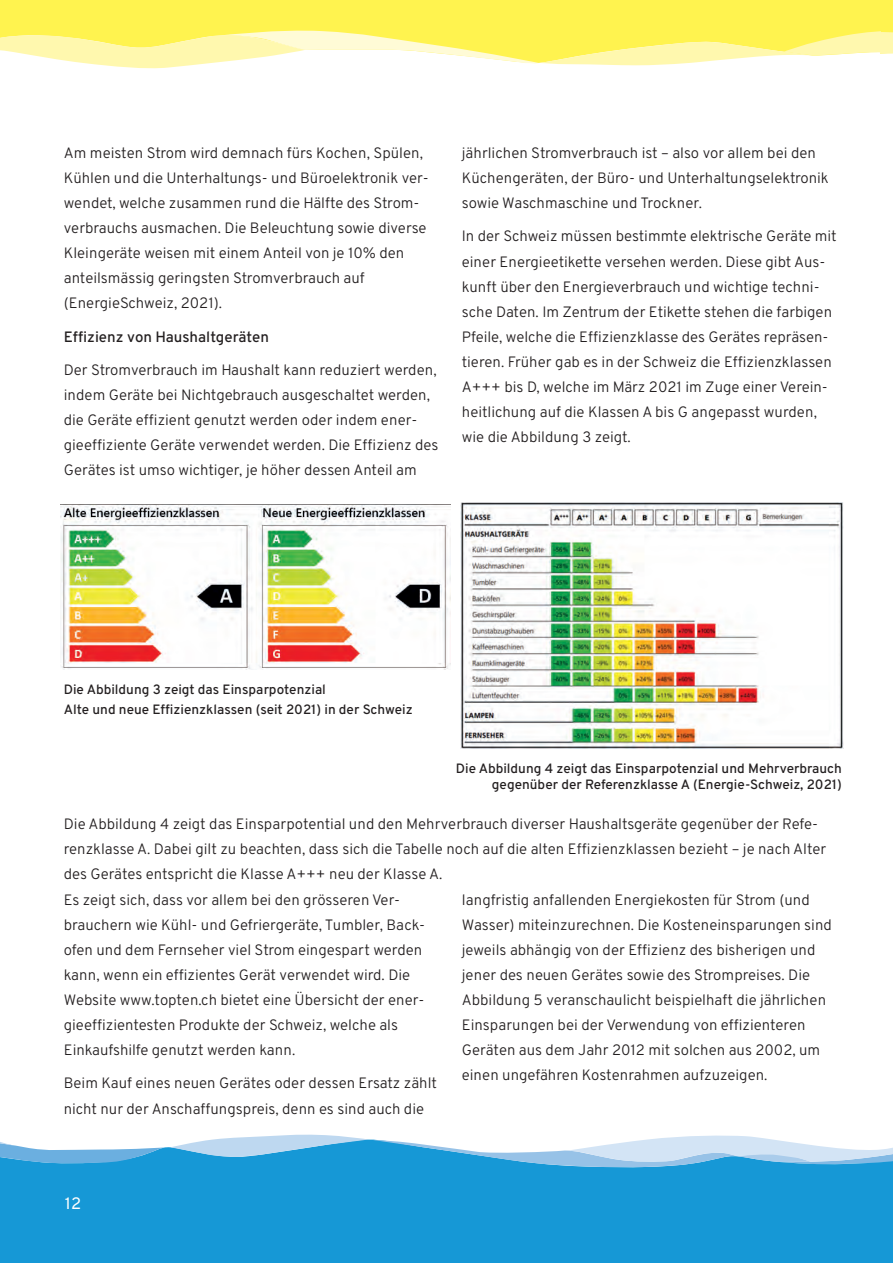
<style>
.page{position:relative;width:893px;height:1263px;background:#fff}
.page>*{position:absolute;margin:0;border:0;box-sizing:border-box;transform-origin:0 0}
.t1{font:16.5px "Overpass";color:#fff}
.t2{font:300 15px/25px "Overpass";color:#231f20}
.t3{font:500 15px "Overpass";color:#231f20}
.t4{font:500 13.5px/20.2px "Overpass";color:#231f20}
</style>
<div class="page">
<div style="left:0;top:1167px;width:893px;height:96px;background:#1698d6"></div>
<svg style="left:0;top:1134px;width:893px;height:33px"></svg>
<svg style="left:0;top:0;width:893px;height:69px;background:#fff681"></svg>
<img style="left:60px;top:504px;width:391px;height:166px">
<img style="left:460px;top:503px;width:383px;height:246px">
<p class="t2" style="left:64px;top:140px;width:367px">Am meisten Strom wird demnach fürs Kochen, Spülen, Kühlen und die Unterhaltungs- und Büroelektronik ver&shy;wendet, welche zusammen rund die Hälfte des Strom&shy;verbrauchs ausmachen. Die Beleuchtung sowie diverse Kleingeräte weisen mit einem Anteil von je 10% den anteilsmässig geringsten Stromverbrauch auf (EnergieSchweiz, 2021).</p>
<p class="t3" style="left:64px;top:324px;width:207px">Effizienz von Haushaltgeräten</p>
<p class="t2" style="left:64px;top:357px;width:376px">Der Stromverbrauch im Haushalt kann reduziert werden, indem Geräte bei Nichtgebrauch ausgeschaltet werden, die Geräte effizient genutzt werden oder indem ener&shy;gieeffiziente Geräte verwendet werden. Die Effizienz des Gerätes ist umso wichtiger, je höher dessen Anteil am</p>
<p class="t2" style="left:462px;top:140px;width:368px">jährlichen Stromverbrauch ist – also vor allem bei den<br>Küchengeräten, der Büro- und Unterhaltungselektronik sowie Waschmaschine und Trockner.</p>
<p class="t2" style="left:462px;top:223px;width:376px">In der Schweiz müssen bestimmte elektrische Geräte mit einer Energieetikette versehen werden. Diese gibt Aus&shy;kunft über den Energieverbrauch und wichtige techni&shy;sche Daten. Im Zentrum der Etikette stehen die farbigen Pfeile, welche die Effizienzklasse des Gerätes repräsen&shy;tieren. Früher gab es in der Schweiz die Effizienzklassen A+++ bis D, welche im März 2021 im Zuge einer Verein&shy;heitlichung auf die Klassen A bis G angepasst wurden, wie die Abbildung 3 zeigt.</p>
<p class="t4" style="left:64px;top:678px;width:350px">Die Abbildung 3 zeigt das Einsparpotenzial<br>Alte und neue Effizienzklassen (seit 2021) in der Schweiz</p>
<p class="t4" style="left:456px;top:759px;width:388px;line-height:16px;text-align:right">Die Abbildung 4 zeigt das Einsparpotenzial und Mehrverbrauch gegenüber der Referenzklasse A (Energie-Schweiz, 2021)</p>
<p class="t2" style="left:64px;top:810px;width:764px">Die Abbildung 4 zeigt das Einsparpotential und den Mehrverbrauch diverser Haushaltsgeräte gegenüber der Refe&shy;renzklasse A. Dabei gilt zu beachten, dass sich die Tabelle noch auf die alten Effizienzklassen bezieht – je nach Alter des Gerätes entspricht die Klasse A+++ neu der Klasse A.<br>Es zeigt sich, dass vor allem bei den grösseren Ver-<br>brauchern wie Kühl- und Gefriergeräte, Tumbler, Back-<br>ofen und dem Fernseher viel Strom eingespart werden<br>kann, wenn ein effizientes Gerät verwendet wird. Die<br>Website www.topten.ch bietet eine Übersicht der ener-<br>gieeffizientesten Produkte der Schweiz, welche als<br>Einkaufshilfe genutzt werden kann.</p>
<p class="t2" style="left:64px;top:1070px;width:375px">Beim Kauf eines neuen Gerätes oder dessen Ersatz zählt nicht nur der Anschaffungspreis, denn es sind auch die</p>
<p class="t2" style="left:462px;top:886px;width:372px">langfristig anfallenden Energiekosten für Strom (und Wasser) miteinzurechnen. Die Kosteneinsparungen sind jeweils abhängig von der Effizienz des bisherigen und jener des neuen Gerätes sowie des Strompreises. Die Abbildung 5 veranschaulicht beispielhaft die jährlichen Einsparungen bei der Verwendung von effizienteren Geräten aus dem Jahr 2012 mit solchen aus 2002, um einen ungefähren Kostenrahmen aufzuzeigen.</p>
<p class="t1" style="left:65px;top:1190px;width:18px">12</p>
</div>
